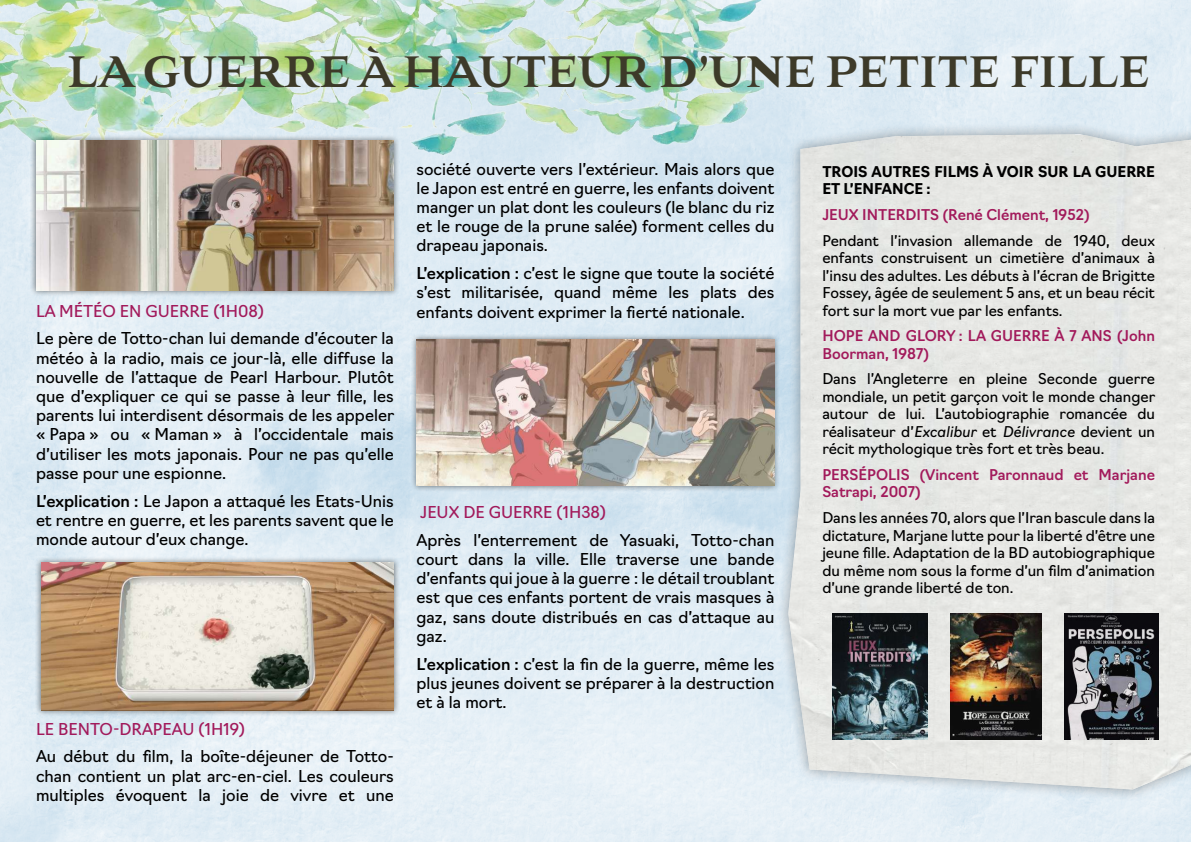
<style>
.page{position:relative;width:1191px;height:842px;background:#fff}
.page>*{position:absolute;margin:0;border:0;box-sizing:border-box;transform-origin:0 0}
.t1{font:900 55px "Aviano";color:#3d3a29;scale:.71 1}
.t2{font:16px/19.2px "Navigo";color:#000;text-align:justify}
.t3{font:16px "Navigo";color:#a21a5b}
.t4{font:14.6px/17.5px "Navigo";color:#000;text-align:justify}
.t5{font:500 14.6px/17.5px "Navigo";color:#a21a5b}
.t6{font:700 14.6px/17.5px "Navigo";color:#000}
.s1{font-weight:500}
.s2{font-style:italic}
</style>
<div class="page">
<img style="left:0;top:0;width:763px;height:286px">
<div style="left:776px;top:122px;width:415px;height:679px;background:#000;opacity:.33"></div>
<img style="left:788px;top:134px;width:403px;height:655px">
<div style="left:30px;top:134px;width:370px;height:162px;background:#000;opacity:.52"></div>
<img style="left:36px;top:140px;width:358px;height:150px">
<div style="left:35px;top:556px;width:365px;height:161px;background:#000;opacity:.52"></div>
<img style="left:41px;top:562px;width:353px;height:149px">
<div style="left:410px;top:334px;width:370px;height:158px;background:#000;opacity:.52"></div>
<img style="left:416px;top:340px;width:358px;height:146px">
<img style="left:950px;top:614px;width:91px;height:126px">
<img style="left:833px;top:614px;width:94px;height:126px">
<img style="left:1064px;top:614px;width:94px;height:126px">
<h1 class="t1" style="left:68px;top:44px;width:1526px">LA GUERRE À HAUTEUR D’UNE PETITE FILLE</h1>
<p class="t3" style="left:36px;top:298px;width:229px">LA MÉTÉO EN GUERRE (1H08)</p>
<p class="t2" style="left:36px;top:328px;width:360px">Le père de Totto-chan lui demande d’écouter la météo à la radio, mais ce jour-là, elle diffuse la nouvelle de l’attaque de Pearl Harbour. Plutôt que d’expliquer ce qui se passe à leur fille, les parents lui interdisent désormais de les appeler « Papa » ou « Maman » à l’occidentale mais d’utiliser les mots japonais. Pour ne pas qu’elle passe pour une espionne.</p>
<p class="t2" style="left:36px;top:490px;width:359px"><span class="s1">L’explication :</span> Le Japon a attaqué les Etats-Unis et rentre en guerre, et les parents savent que le monde autour d’eux change.</p>
<p class="t3" style="left:36px;top:716px;width:210px">LE BENTO-DRAPEAU (1H19)</p>
<p class="t2" style="left:36px;top:746px;width:359px">Au début du film, la boîte-déjeuner de Totto&shy;chan contient un plat arc-en-ciel. Les couleurs multiples évoquent la joie de vivre et une</p>
<p class="t2" style="left:416px;top:158px;width:359px">société ouverte vers l’extérieur. Mais alors que le Japon est entré en guerre, les enfants doivent manger un plat dont les couleurs (le blanc du riz et le rouge de la prune salée) forment celles du drapeau japonais.</p>
<p class="t2" style="left:416px;top:262px;width:359px"><span class="s1">L’explication :</span> c’est le signe que toute la société s’est militarisée, quand même les plats des enfants doivent exprimer la fierté nationale.</p>
<p class="t3" style="left:420px;top:500px;width:187px">JEUX DE GUERRE (1H38)</p>
<p class="t2" style="left:416px;top:529px;width:359px">Après l’enterrement de Yasuaki, Totto-chan court dans la ville. Elle traverse une bande d’enfants qui joue à la guerre : le détail troublant est que ces enfants portent de vrais masques à gaz, sans doute distribués en cas d’attaque au gaz.</p>
<p class="t2" style="left:416px;top:653px;width:359px"><span class="s1">L’explication :</span> c’est la fin de la guerre, même les plus jeunes doivent se préparer à la destruction et à la mort.</p>
<p class="t6" style="left:822px;top:162px;width:334px">TROIS AUTRES FILMS À VOIR SUR LA GUERRE<br>ET L’ENFANCE :</p>
<p class="t5" style="left:822px;top:205px;width:269px">JEUX INTERDITS (René Clément, 1952)</p>
<p class="t4" style="left:822px;top:230px;width:334px">Pendant l’invasion allemande de 1940, deux enfants construisent un cimetière d’animaux à l’insu des adultes. Les débuts à l’écran de Brigitte Fossey, âgée de seulement 5 ans, et un beau récit fort sur la mort vue par les enfants.</p>
<p class="t5" style="left:822px;top:326px;width:334px">HOPE AND GLORY : LA GUERRE À 7 ANS (John<br>Boorman, 1987)</p>
<p class="t4" style="left:822px;top:369px;width:334px">Dans l’Angleterre en pleine Seconde guerre mondiale, un petit garçon voit le monde changer autour de lui. L’autobiographie romancée du réalisateur d’<span class="s2">Excalibur</span> et <span class="s2">Délivrance</span> devient un récit mythologique très fort et très beau.</p>
<p class="t5" style="left:822px;top:465px;width:334px">PERSÉPOLIS (Vincent Paronnaud et Marjane<br>Satrapi, 2007)</p>
<p class="t4" style="left:822px;top:508px;width:334px">Dans les années 70, alors que l’Iran bascule dans la dictature, Marjane lutte pour la liberté d’être une jeune fille. Adaptation de la BD autobiographique du même nom sous la forme d’un film d’animation d’une grande liberté de ton.</p>
</div>
